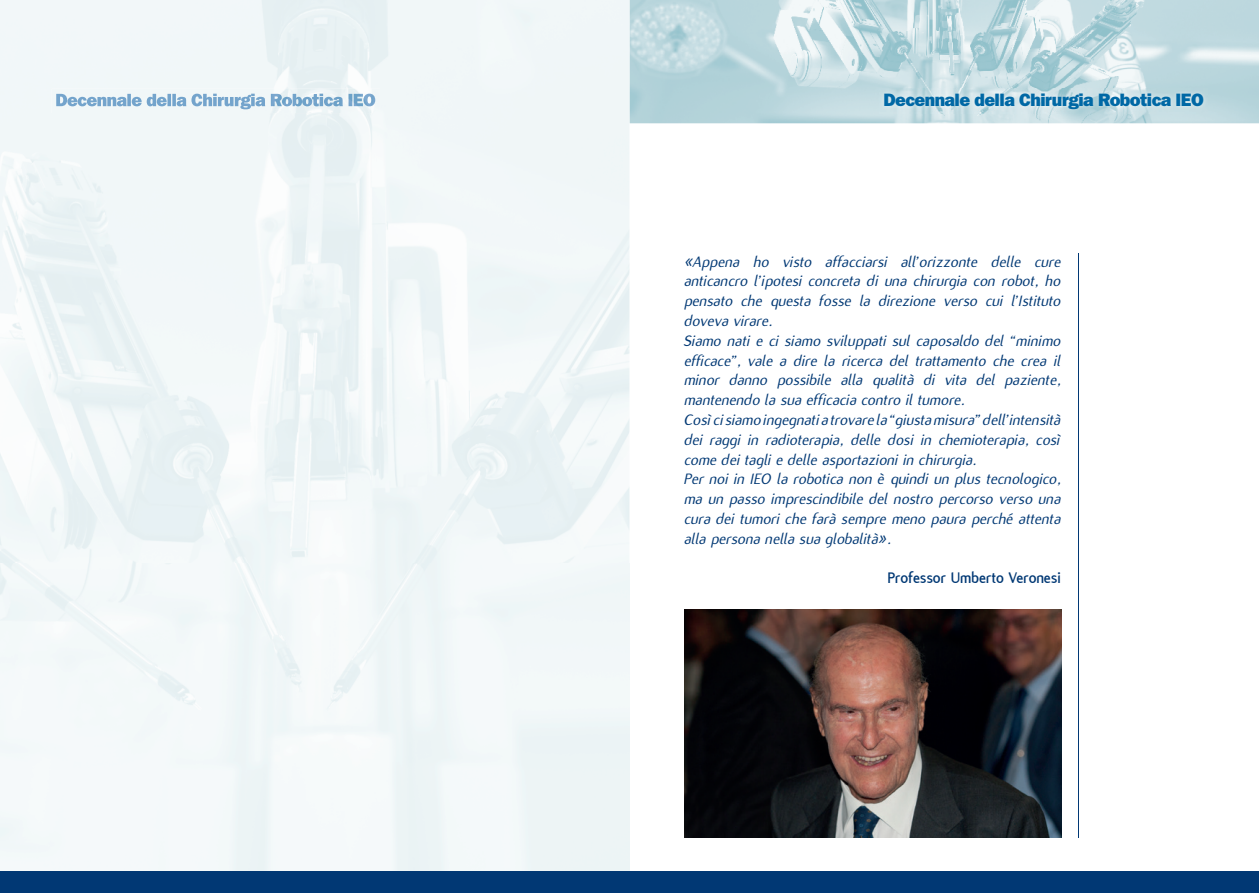
<style>
.page{position:relative;width:1259px;height:893px;background:#fff}
.page>*{position:absolute;margin:0;border:0;box-sizing:border-box;transform-origin:0 0}
.t1{font:18px "ITC Franklin Gothic Std Hvy";letter-spacing:-.03em;color:#0068a5}
.t2{font:italic 16.5px/19.8px "Flux";letter-spacing:-.01em;color:#013874}
.t3{font:700 16.5px "Flux";letter-spacing:-.01em;color:#013874}
</style>
<div class="page">
<img style="left:629px;top:0;width:630px;height:123px">
<img style="left:879px;top:89px;width:328px;height:24px">
<hr style="left:1078px;top:253px;width:1px;height:585px;background:#013874">
<img style="left:0;top:0;width:629px;height:872px">
<img style="left:51px;top:89px;width:329px;height:24px">
<img style="left:56px;top:94px;width:319px;height:15px">
<img style="left:685px;top:609px;width:376px;height:229px">
<div style="left:0;top:872px;width:1259px;height:21px;background:#013874"></div>
<p class="t1" style="left:883px;top:89px;width:322px">Decennale della Chirurgia Robotica IEO</p>
<p class="t2" style="left:684px;top:252px;width:378px">«Appena ho visto affacciarsi all’orizzonte delle cure anticancro l’ipotesi concreta di una chirurgia con robot, ho pensato che questa fosse la direzione verso cui l’Istituto doveva virare.<br>Siamo nati e ci siamo sviluppati sul caposaldo del “minimo efficace”, vale a dire la ricerca del trattamento che crea il minor danno possibile alla qualità di vita del paziente, mantenendo la sua efficacia contro il tumore.<br>Così ci siamo ingegnati a trovare la “giusta misura” dell’intensità dei raggi in radioterapia, delle dosi in chemioterapia, così come dei tagli e delle asportazioni in chirurgia.<br>Per noi in IEO la robotica non è quindi un plus tecnologico, ma un passo imprescindibile del nostro percorso verso una cura dei tumori che farà sempre meno paura perché attenta alla persona nella sua globalità».</p>
<p class="t3" style="left:887px;top:569px;width:175px">Professor Umberto Veronesi</p>
</div>
